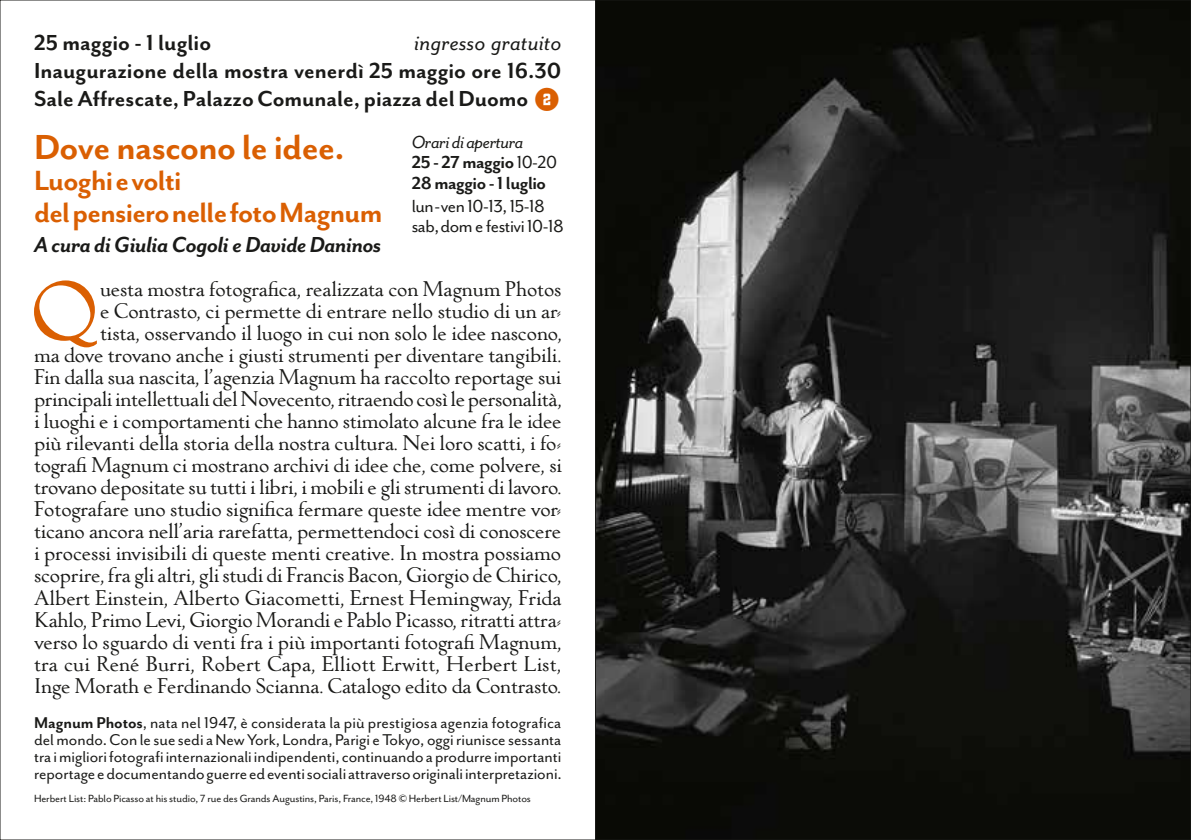
<style>
.page{position:relative;width:1191px;height:840px;background:#fff}
.page>*{position:absolute;margin:0;border:0;box-sizing:border-box;transform-origin:0 0}
.t1{font:91.4px "Pastonchi";color:#da5f02}
.t2{font:700 40px "Mr Eaves San OT";letter-spacing:-.015em;color:#da5f02}
.t3{font:700 32px/32px "Mr Eaves San OT";letter-spacing:-.025em;color:#da5f02}
.t4{font:700 25px/28px "Mr Eaves San OT";color:#1a1a18}
.t5{font:italic 700 25px "Mr Eaves San OT";letter-spacing:-.015em;color:#1a1a18}
.t6{font:italic 25px "Mr Eaves San OT";letter-spacing:.005em;color:#1a1a18}
.t7{font:23px/22px "Pastonchi";letter-spacing:-.01em;color:#1a1a18;text-align:right}
.t8{font:700 20px/20.4px "Mr Eaves San OT";letter-spacing:-.025em;color:#1a1a18}
.t9{font:20px/20px "Mr Eaves San OT";letter-spacing:-.025em;color:#1a1a18}
.t10{font:18px/17px "Mr Eaves San OT";letter-spacing:-.005em;color:#1a1a18;text-align:justify}
.t11{font:12px "Mr Eaves San OT";letter-spacing:-.01em;color:#1a1a18}
.s1{font-family:"Numbers Style Two Circle Negative";font-weight:400;font-size:29px;color:#da5f02}
.s2{font-weight:400;font-style:italic}
.s3{font-weight:400}
.s4{font-weight:700}
</style>
<div class="page">
<img style="left:597px;top:2px;width:592px;height:835px">
<p class="t4" style="left:34px;top:28px;width:179px">25 maggio - 1 luglio</p>
<p class="t6" style="left:414px;top:29px;width:149px">ingresso gratuito</p>
<p class="t4" style="left:34px;top:56px;width:529px">Inaugurazione della mostra venerdì 25 maggio ore 16.30<br>Sale Affrescate, Palazzo Comunale, piazza del Duomo <span class="s1">2</span></p>
<h2 class="t2" style="left:34px;top:125px;width:312px">Dove nascono le idee.</h2>
<h3 class="t3" style="left:34px;top:165px;width:350px">Luoghi e volti<br>del pensiero nelle foto Magnum</h3>
<p class="t5" style="left:34px;top:231px;width:349px">A cura di Giulia Cogoli e Davide Daninos</p>
<p class="t8" style="left:412px;top:132px;width:147px"><span class="s2">Orari di apertura<br></span>25 - 27 maggio <span class="s3">10-20<br></span>28 maggio - 1 luglio</p>
<p class="t9" style="left:412px;top:196px;width:154px">lun - ven 10-13, 15-18 sab, dom e festivi 10-18</p>
<h1 class="t1" style="left:30px;top:261px;width:70px">Q</h1>
<p class="t7" style="left:34px;top:278px;width:529px">uesta mostra fotografica, realizzata con Magnum Photos<br>e Contrasto, ci permette di entrare nello studio di un ar-<br>tista, osservando il luogo in cui non solo le idee nascono,<br>ma dove trovano anche i giusti strumenti per diventare tangibili.<br>Fin dalla sua nascita, l’agenzia Magnum ha raccolto reportage sui principali intellettuali del Novecento, ritraendo così le personalità, i luoghi e i comportamenti che hanno stimolato alcune fra le idee più rilevanti della storia della nostra cultura. Nei loro scatti, i fo&shy;tografi Magnum ci mostrano archivi di idee che, come polvere, si trovano depositate su tutti i libri, i mobili e gli strumenti di lavoro.<br>Fotografare uno studio significa fermare queste idee mentre vor&shy;ticano ancora nell’aria rarefatta, permettendoci così di conoscere i processi invisibili di queste menti creative. In mostra possiamo scoprire, fra gli altri, gli studi di Francis Bacon, Giorgio de Chirico, Albert Einstein, Alberto Giacometti, Ernest Hemingway, Frida Kahlo, Primo Levi, Giorgio Morandi e Pablo Picasso, ritratti attra&shy;verso lo sguardo di venti fra i più importanti fotografi Magnum, tra cui René Burri, Robert Capa, Elliott Erwitt, Herbert List, Inge Morath e Ferdinando Scianna. Catalogo edito da Contrasto.</p>
<p class="t10" style="left:34px;top:713px;width:529px"><span class="s4">Magnum Photos</span>, nata nel 1947, è considerata la più prestigiosa agenzia fotografica del mondo. Con le sue sedi a New York, Londra, Parigi e Tokyo, oggi riunisce sessanta tra i migliori fotografi internazionali indipendenti, continuando a produrre importanti reportage e documentando guerre ed eventi sociali attraverso originali interpretazioni.</p>
<p class="t11" style="left:34px;top:790px;width:498px">Herbert List: Pablo Picasso at his studio, 7 rue des Grands Augustins, Paris, France, 1948 © Herbert List/Magnum Photos</p>
</div>
